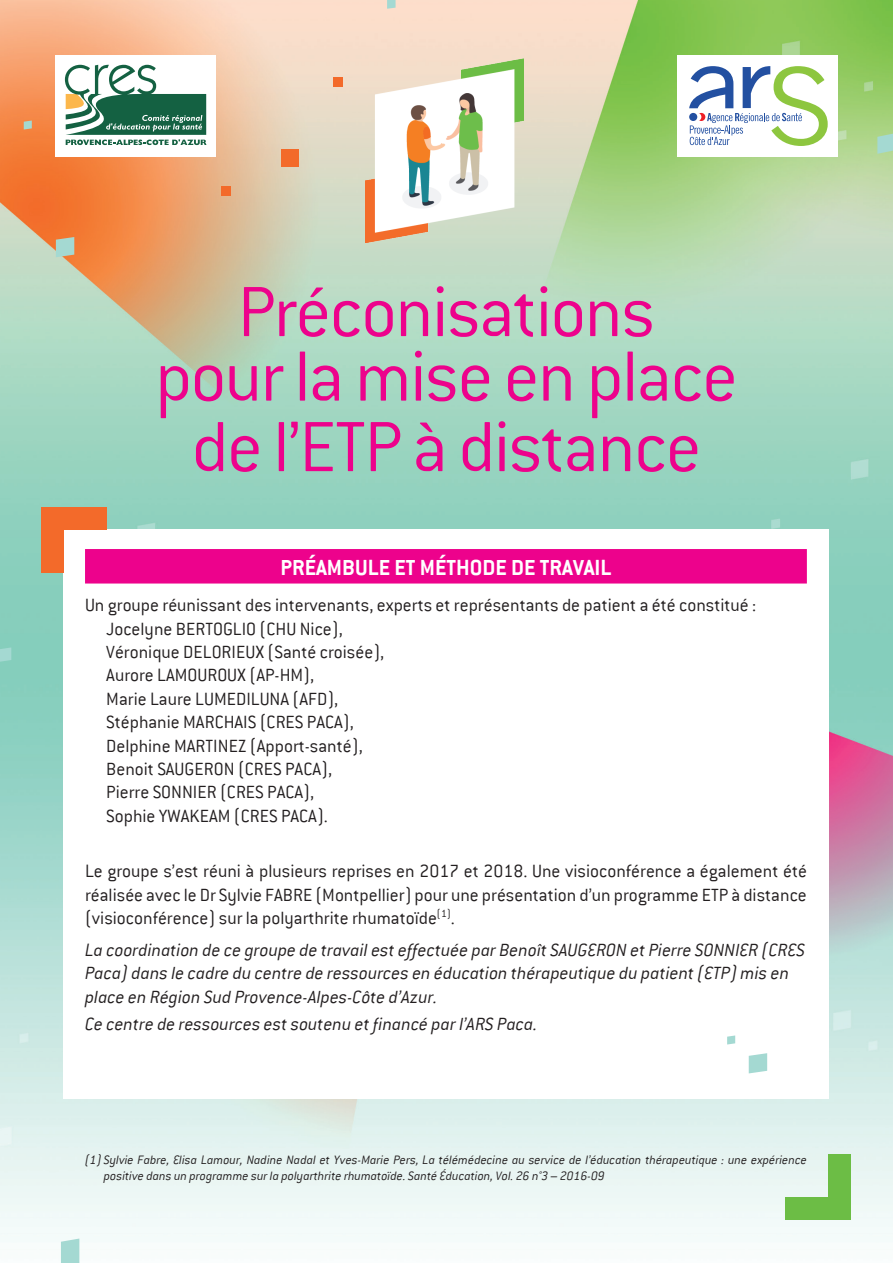
<style>
.page{position:relative;width:893px;height:1263px;background:#fff}
.page>*{position:absolute;margin:0;border:0;box-sizing:border-box;transform-origin:0 0}
.t1{font:300 78px/67.5px "Conduit ITC";letter-spacing:-.02em;color:#ed028c;text-align:center}
.t2{font:700 24px "Conduit ITC";color:#fff}
.t3{font:300 19.5px/23.4px "Conduit ITC";color:#231f20}
.t4{font:italic 300 19.5px/23.4px "Conduit ITC";color:#231f20}
.t5{font:italic 300 13.5px/16.2px "Conduit ITC";color:#231f20}
</style>
<div class="page">
<img style="left:0;top:0;width:893px;height:1263px">
<div style="left:64px;top:529px;width:765px;height:570px;background:#fff"></div>
<svg style="left:877px;top:134px;width:16px;height:20px"></svg>
<svg style="left:0;top:647px;width:11px;height:15px"></svg>
<svg style="left:387px;top:0;width:9px;height:9px"></svg>
<svg style="left:61px;top:1238px;width:18px;height:25px"></svg>
<div style="left:85px;top:549px;width:722px;height:34px;background:#ed028c"></div>
<div style="left:281px;top:150px;width:18px;height:17px;background:#f36a2a"></div>
<div style="left:222px;top:187px;width:9px;height:9px;background:#f36a2a"></div>
<div style="left:333px;top:77px;width:9px;height:10px;background:#f36a2a"></div>
<img style="left:362px;top:56px;width:164px;height:191px">
<svg style="left:749px;top:1053px;width:18px;height:20px"></svg>
<svg style="left:727px;top:1035px;width:8px;height:9px"></svg>
<div style="left:829px;top:1154px;width:22px;height:65px;background:#6cbd45"></div>
<div style="left:785px;top:1197px;width:65px;height:22px;background:#6cbd45"></div>
<div style="left:41px;top:507px;width:66px;height:22px;background:#f36a2a"></div>
<div style="left:41px;top:508px;width:23px;height:65px;background:#f36a2a"></div>
<svg style="left:56px;top:237px;width:18px;height:20px"></svg>
<svg style="left:24px;top:121px;width:8px;height:9px"></svg>
<div style="left:55px;top:55px;width:161px;height:101px;background:#fff"></div>
<svg style="left:65px;top:65px;width:141px;height:80px"></svg>
<div style="left:678px;top:55px;width:160px;height:101px;background:#fff"></div>
<svg style="left:689px;top:66px;width:139px;height:80px"></svg>
<h1 class="t1" style="left:155px;top:278px;width:584px">Préconisations<br>pour la mise en place de l’ETP à distance</h1>
<p class="t2" style="left:280px;top:553px;width:333px">PRÉAMBULE ET MÉTHODE DE TRAVAIL</p>
<p class="t3" style="left:106px;top:593px;width:651px;text-indent:-21px">Un groupe réunissant des intervenants, experts et représentants de patient a été constitué :<br>Jocelyne BERTOGLIO (CHU Nice),<br>Véronique DELORIEUX (Santé croisée),<br>Aurore LAMOUROUX (AP-HM),<br>Marie Laure LUMEDILUNA (AFD),<br>Stéphanie MARCHAIS (CRES PACA),<br>Delphine MARTINEZ (Apport-santé),<br>Benoit SAUGERON (CRES PACA),<br>Pierre SONNIER (CRES PACA),<br>Sophie YWAKEAM (CRES PACA).</p>
<p class="t3" style="left:85px;top:859px;width:723px;text-align:justify">Le groupe s’est réuni à plusieurs reprises en 2017 et 2018. Une visioconférence a également été réalisée avec le Dr Sylvie FABRE (Montpellier) pour une présentation d’un programme ETP à distance (visioconférence) sur la polyarthrite rhumatoïde<sup>(1)</sup>.</p>
<p class="t4" style="left:85px;top:938px;width:721px">La coordination de ce groupe de travail est effectuée par Benoît SAUGERON et Pierre SONNIER (CRES<br>Paca) dans le cadre du centre de ressources en éducation thérapeutique du patient (ETP) mis en place en Région Sud Provence-Alpes-Côte d’Azur.</p>
<p class="t4" style="left:85px;top:1012px;width:454px">Ce centre de ressources est soutenu et financé par l’ARS Paca.</p>
<p class="t5" style="left:104px;top:1151px;width:705px;text-indent:-19px">(1) Sylvie Fabre, Elisa Lamour, Nadine Nadal et Yves-Marie Pers, La télémédecine au service de l’éducation thérapeutique : une expérience positive dans un programme sur la polyarthrite rhumatoïde. Santé Éducation, Vol. 26 n°3 – 2016-09</p>
</div>
